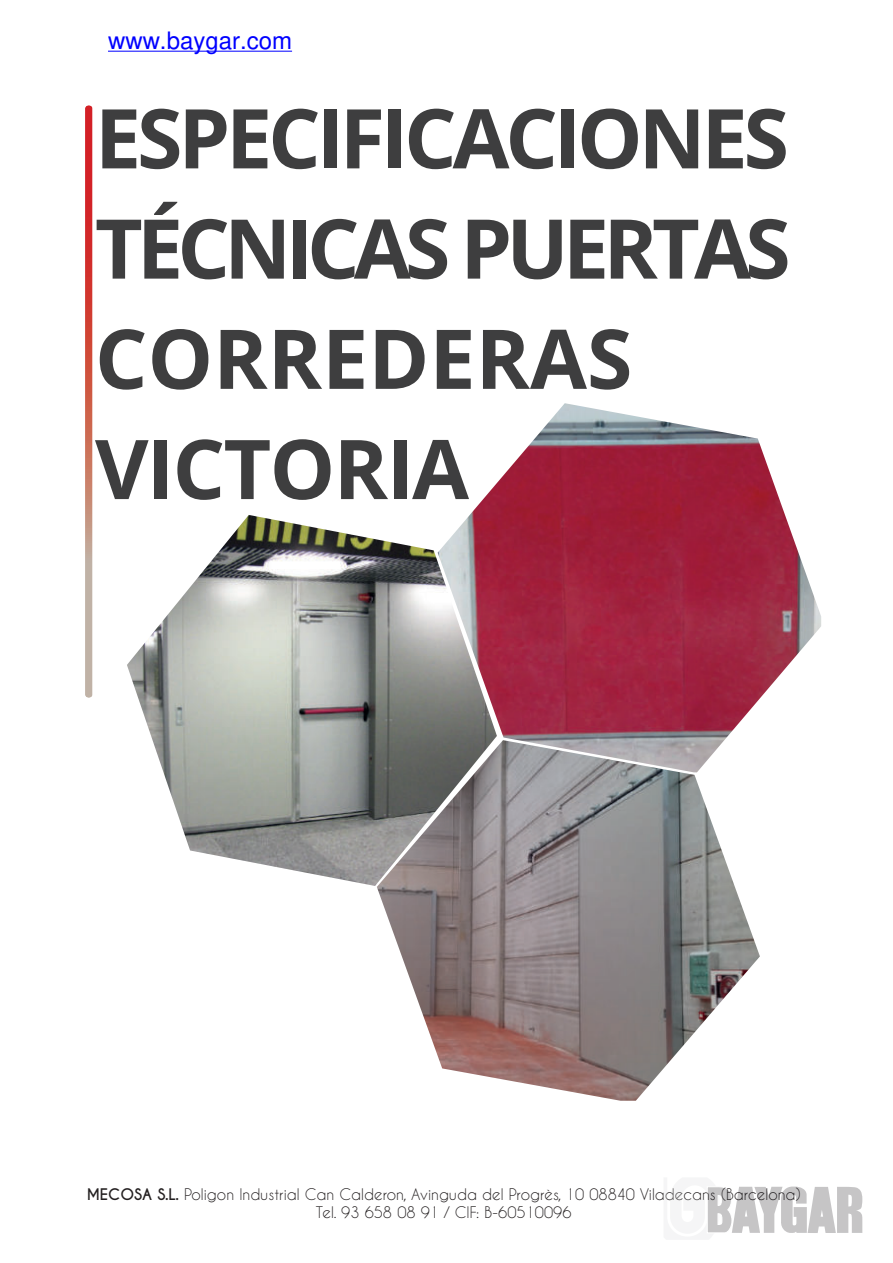
<style>
.page{position:relative;width:893px;height:1263px;background:#fff}
.page>*{position:absolute;margin:0;border:0;box-sizing:border-box;transform-origin:0 0}
.t1{font:700 82.5px/110.2px "Open Sans";letter-spacing:-.05em;color:#3e3e3f}
.t2{font:24px "Arial";color:#00f}
.t3{font:15px/18px "Caviar Dreams";color:#231f20;text-align:center}
.s1{font-weight:700}
</style>
<div class="page">
<svg style="left:85px;top:105px;width:8px;height:593px;background:#d0746a"></svg>
<img style="left:470px;top:403px;width:351px;height:337px">
<img style="left:377px;top:740px;width:383px;height:361px">
<img style="left:127px;top:515px;width:370px;height:371px">
<hr style="left:108px;top:51px;width:184px;height:1px;background:#00f">
<svg style="left:707px;top:1186px;width:155px;height:47px"></svg>
<h2 class="t2" style="left:108px;top:31px;width:186px">www.baygar.com</h2>
<h1 class="t1" style="left:95px;top:92px;width:697px">ESPECIFICACIONES<br>TÉCNICAS PUERTAS<br>CORREDERAS<br>VICTORIA</h1>
<p class="t3" style="left:87px;top:1186px;width:715px"><span class="s1">MECOSA S.L.</span> Poligon Industrial Can Calderon, Avinguda del Progrès, 10 08840 Viladecans (Barcelona)<br>Tel. 93 658 08 91 / CIF: B-60510096</p>
</div>
